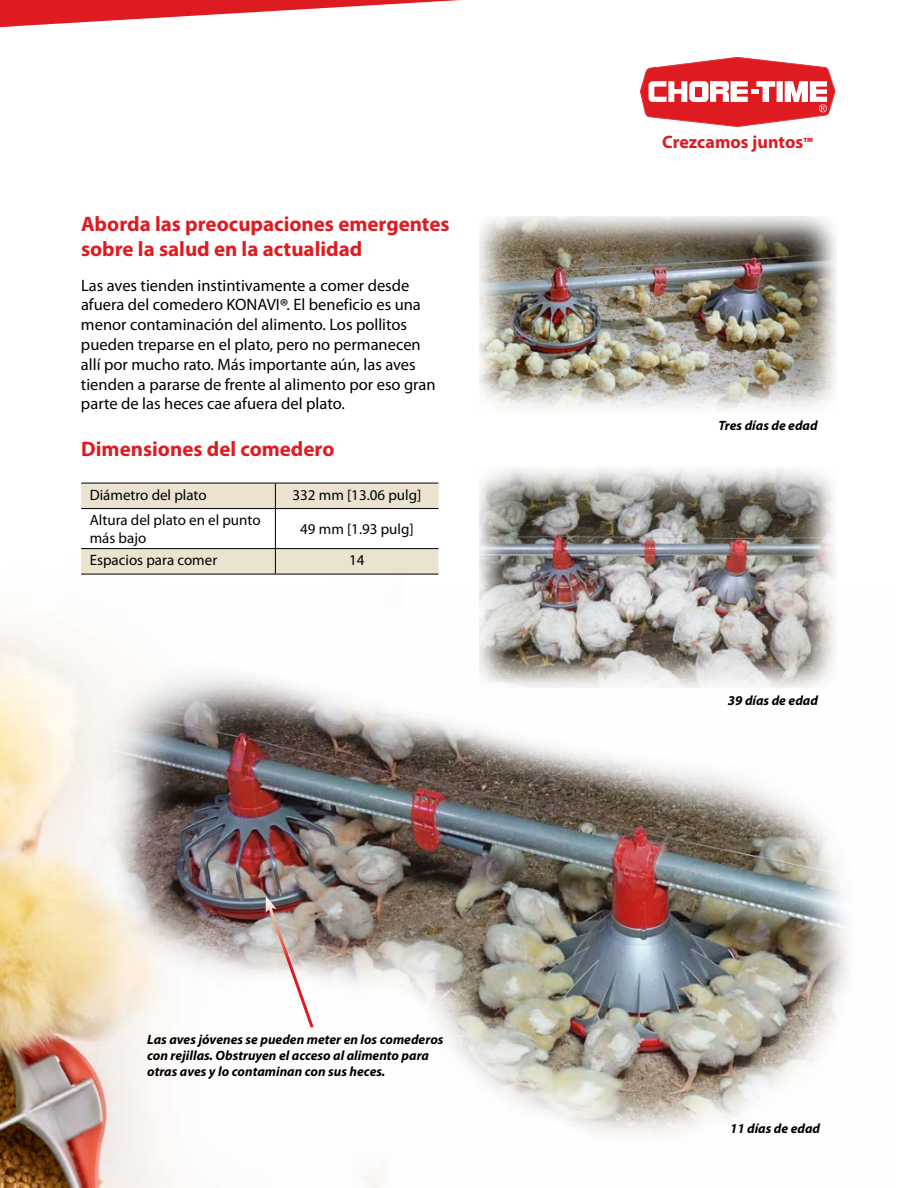
<style>
.page{position:relative;width:918px;height:1188px;background:#fff}
.page>*{position:absolute;margin:0;border:0;box-sizing:border-box;transform-origin:0 0}
.t1{font:700 21px/25.2px "Myriad Pro";color:#df1b22}
.t2{font:700 18px "Myriad Pro";color:#df1b22}
.t3{font:16.5px/19.8px "Myriad Pro";color:#000}
.t4{font:15px/18px "Myriad Pro";color:#000}
.t5{font:italic 700 13.5px/16.2px "Myriad Pro";color:#000}
.s1{font-size:20.7px}
.s2{font-size:15px}
</style>
<div class="page">
<img style="left:0;top:623px;width:56px;height:565px">
<svg style="left:640px;top:57px;width:195px;height:70px"></svg>
<svg style="left:0;top:0;width:461px;height:27px"></svg>
<img style="left:479px;top:469px;width:356px;height:123px">
<img style="left:479px;top:216px;width:358px;height:195px">
<svg style="left:81px;top:483px;width:358px;height:91px"></svg>
<hr style="left:81px;top:574px;width:194px;height:1px;background:#000">
<hr style="left:275px;top:574px;width:164px;height:1px;background:#000">
<hr style="left:275px;top:483px;width:164px;height:1px;background:#000">
<img style="left:56px;top:592px;width:793px;height:596px">
<img style="left:265px;top:896px;width:51px;height:135px">
<p class="t1" style="left:81px;top:210px;width:370px">Aborda las preocupaciones emergentes sobre la salud en la actualidad</p>
<p class="t3" style="left:81px;top:275px;width:356px">Las aves tienden instintivamente a comer desde afuera del comedero KONAVI<span class="s1">®</span>. El beneficio es una menor contaminación del alimento. Los pollitos pueden treparse en el plato, pero no permanecen allí por mucho rato. Más importante aún, las aves tienden a pararse de frente al alimento por eso gran parte de las heces cae afuera del plato.</p>
<p class="t1" style="left:81px;top:436px;width:255px">Dimensiones del comedero</p>
<p class="t4" style="left:90px;top:485px;width:118px">Diámetro del plato</p>
<p class="t4" style="left:293px;top:485px;width:130px">332 mm [13.06 pulg]</p>
<p class="t4" style="left:90px;top:511px;width:172px">Altura del plato en el punto más bajo</p>
<p class="t4" style="left:300px;top:520px;width:115px">49 mm [1.93 pulg]</p>
<p class="t4" style="left:90px;top:551px;width:129px">Espacios para comer</p>
<p class="t4" style="left:349px;top:551px;width:17px">14</p>
<p class="t5" style="left:147px;top:1031px;width:298px">Las aves jóvenes se pueden meter en los comederos con rejillas. Obstruyen el acceso al alimento para otras aves y lo contaminan con sus heces.</p>
<p class="t2" style="left:662px;top:130px;width:152px">Crezcamos juntos<span class="s2">™</span></p>
<p class="t5" style="left:718px;top:417px;width:101px">Tres días de edad</p>
<p class="t5" style="left:728px;top:692px;width:92px">39 días de edad</p>
<p class="t5" style="left:730px;top:1120px;width:92px">11 días de edad</p>
</div>
